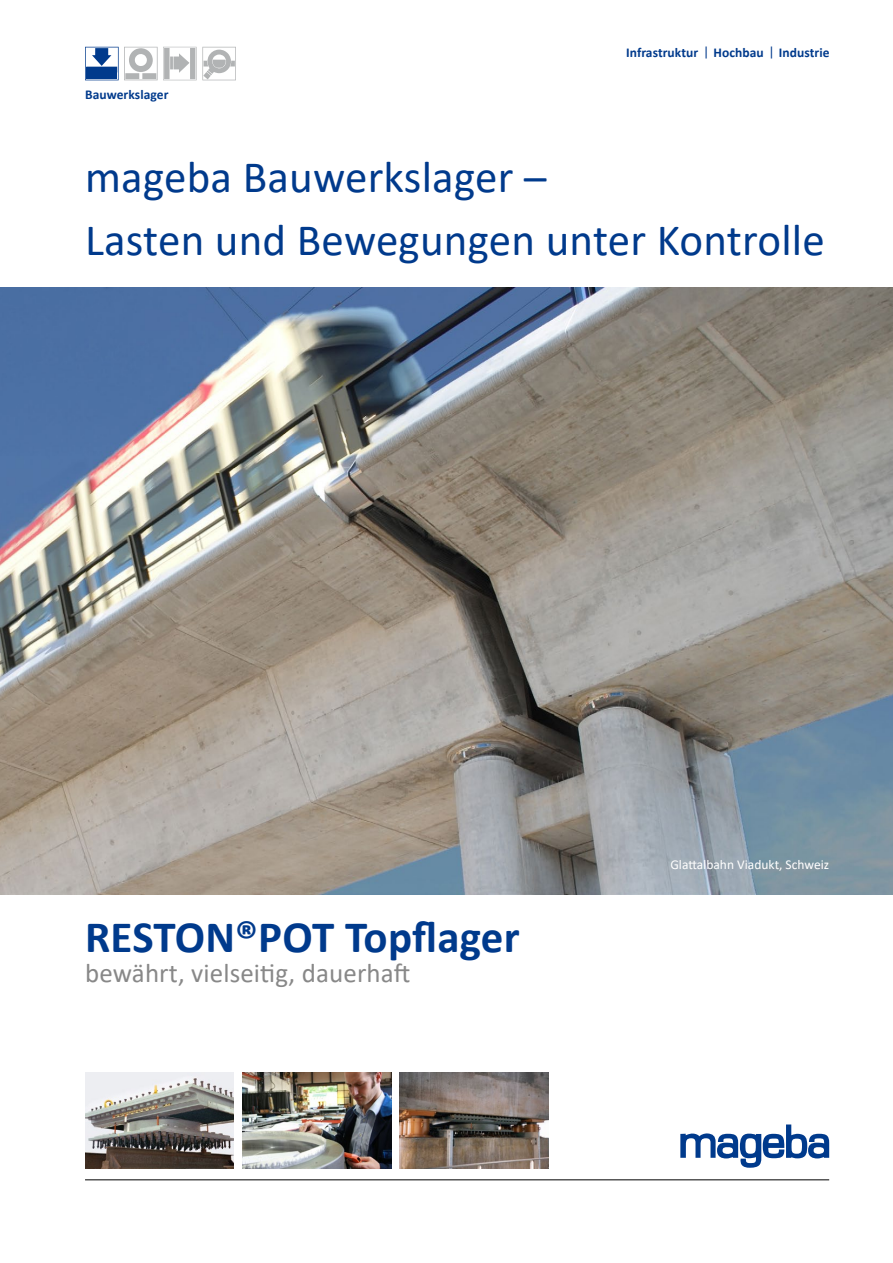
<style>
.page{position:relative;width:893px;height:1263px;background:#fff}
.page>*{position:absolute;margin:0;border:0;box-sizing:border-box;transform-origin:0 0}
.t1{font:45px/63px "Calibri";letter-spacing:.005em;color:#003a8c}
.t2{font:700 45px "Calibri";color:#003a8c}
.t3{font:27px "Calibri";letter-spacing:.005em;color:#888}
.t4{font:700 13.5px "Calibri";letter-spacing:.005em;color:#003a8c}
.t5{font:13.5px "Calibri";color:#fff}
.s1{font-weight:400}
</style>
<div class="page">
<hr style="left:85px;top:1179px;width:744px;height:1px;background:#000">
<svg style="left:85px;top:47px;width:151px;height:33px"></svg>
<img style="left:0;top:287px;width:893px;height:608px">
<img style="left:85px;top:1073px;width:149px;height:95px">
<img style="left:400px;top:1073px;width:149px;height:95px">
<img style="left:242px;top:1073px;width:149px;height:95px">
<svg style="left:680px;top:1124px;width:149px;height:44px"></svg>
<p class="t4" style="left:85px;top:85px;width:85px">Bauwerkslager</p>
<p class="t4" style="left:626px;top:43px;width:205px">Infrastruktur <span class="s1">|</span> Hochbau <span class="s1">|</span> Industrie</p>
<p class="t1" style="left:85px;top:145px;width:741px">mageba Bauwerkslager –<br>Lasten und Bewegungen unter Kontrolle</p>
<p class="t2" style="left:85px;top:905px;width:436px">RESTON®POT Topflager</p>
<p class="t3" style="left:85px;top:954px;width:327px">bewährt, vielseitig, dauerhaft</p>
<p class="t5" style="left:670px;top:855px;width:160px">Glattalbahn Viadukt, Schweiz</p>
</div>
